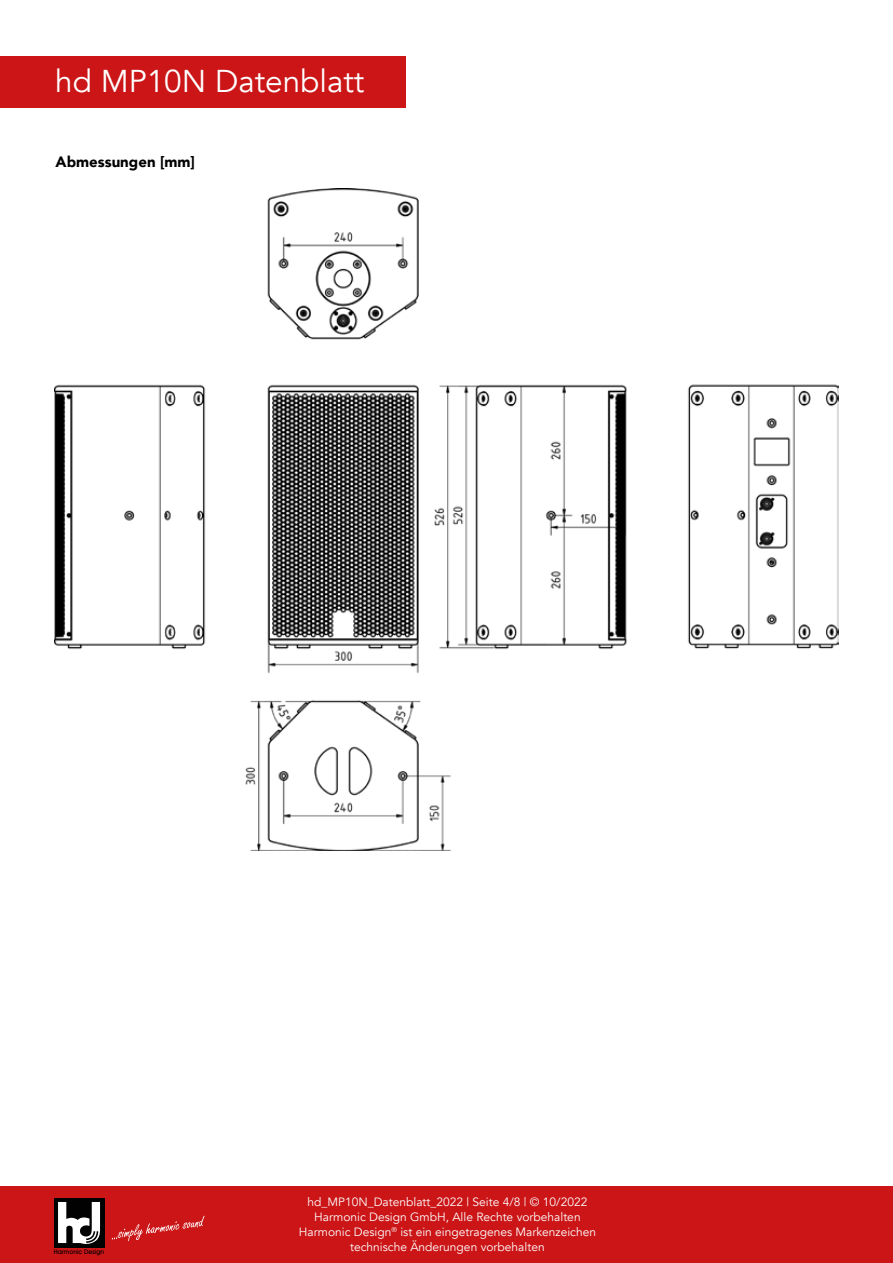
<style>
.page{position:relative;width:893px;height:1263px;background:#fff}
.page>*{position:absolute;margin:0;border:0;box-sizing:border-box;transform-origin:0 0}
.t1{font:31.5px "Avenir";color:#fff}
.t2{font:900 15px "Avenir";color:#000}
.t3{font:12px/15px "Avenir";color:#fff;text-align:center}
.t4{font:500 6.45px "Avant Garde IT Cby BT";color:#000}
</style>
<div class="page">
<div style="left:0;top:1186px;width:893px;height:77px;background:#cb1517"></div>
<div style="left:54px;top:1198px;width:50px;height:49px;background:#020203"></div>
<svg style="left:58px;top:1202px;width:42px;height:42px"></svg>
<svg style="left:112px;top:1216px;width:93px;height:25px"></svg>
<div style="left:0;top:57px;width:405px;height:51px;background:#cb1517"></div>
<img style="left:54px;top:188px;width:785px;height:662px">
<h1 class="t1" style="left:55px;top:62px;width:311px">hd MP10N Datenblatt</h1>
<p class="t2" style="left:56px;top:148px;width:141px">Abmessungen [mm]</p>
<p class="t4" style="left:54px;top:1248px;width:52px">Harmonic Design</p>
<p class="t3" style="left:299px;top:1194px;width:299px">hd_MP10N_Datenblatt_2022 | Seite 4/8 | © 10/2022<br>Harmonic Design GmbH, Alle Rechte vorbehalten Harmonic Design<sup>®</sup> ist ein eingetragenes Markenzeichen technische Änderungen vorbehalten</p>
</div>
